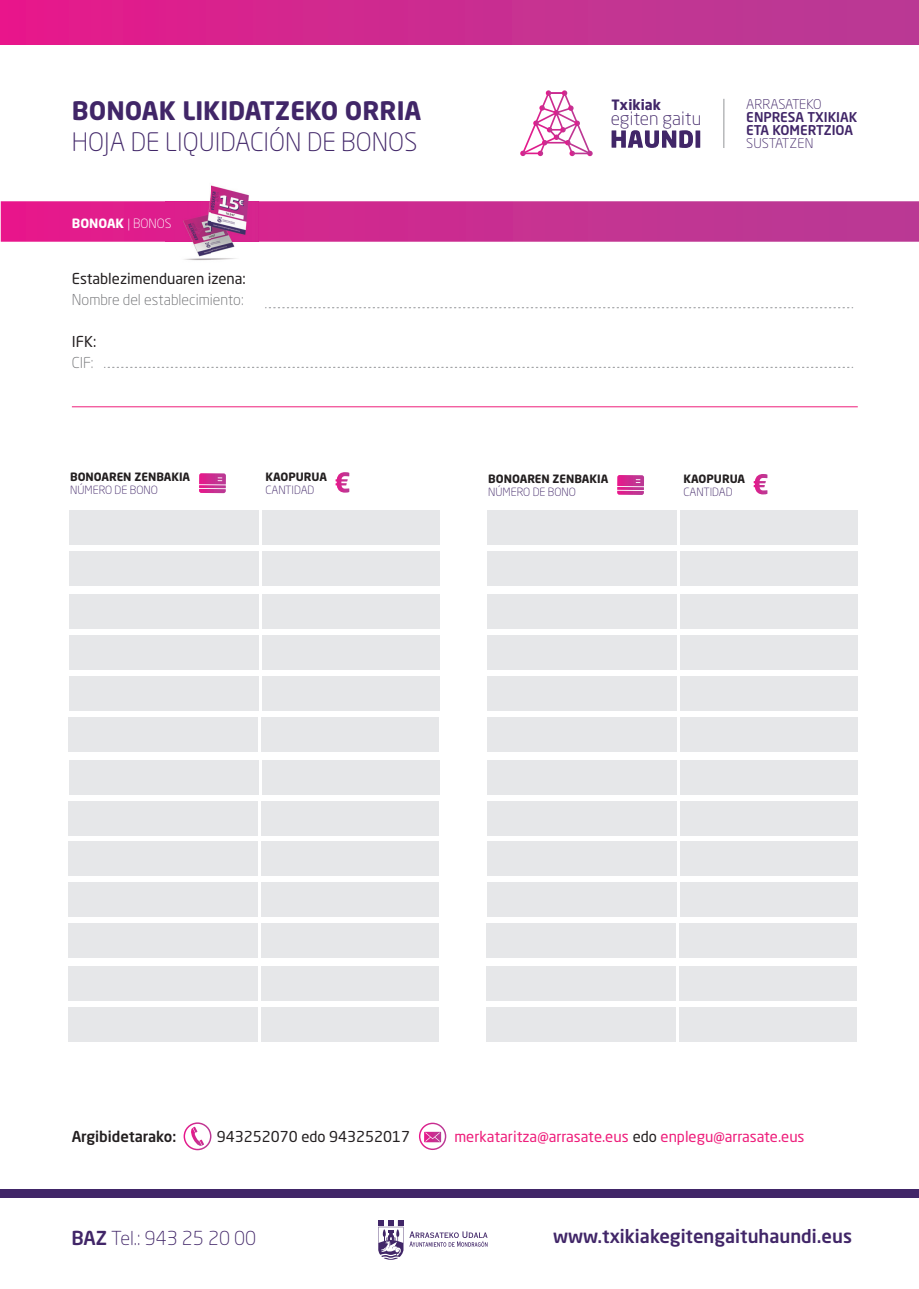
<style>
.page{position:relative;width:919px;height:1289px;background:#fff}
.page>*{position:absolute;margin:0;border:0;box-sizing:border-box;transform-origin:0 0}
.t1{font:300 25.2px "Neo Sans Pro";color:#412668}
.t2{font:700 25.2px "Neo Sans Pro";color:#412668}
.t3{font:300 19.05px "Neo Sans Pro";color:#412668}
.t4{font:500 18.45px "Neo Sans Pro";color:#412668}
.t5{font:300 18.15px "Neo Sans W1 G";color:#412668}
.t6{font:14.85px "Neo Sans Pro";color:#231f20}
.t7{font:14.85px "Neo Sans Pro";color:#ee1e7b}
.t8{font:300 14.85px "Neo Sans Pro";color:#6c6d70}
.t9{font:500 14.85px "Neo Sans Pro";color:#231f20}
.t10{font:700 14.1px "Neo Sans Pro";color:#412668}
.t11{font:500 13.35px "Neo Sans W1 G";color:#412668}
.t12{font:300 13.35px "Neo Sans W1 G";letter-spacing:-.025em;color:#412668}
.t13{font:300 13.35px "Neo Sans W1 G";color:#412668}
.t14{font:700 12.75px "Neo Sans Pro";color:#fff}
.t15{font:700 11.4px "Neo Sans Pro";color:#231f20}
.t16{font:300 11.25px "Neo Sans Pro";color:#412668}
.s1{font-weight:300}
.s2{color:#231f20}
.s3{font-weight:500}
</style>
<div class="page">
<svg style="left:1px;top:201px;width:917px;height:41px;background:#cc2f91"></svg>
<svg style="left:520px;top:90px;width:72px;height:66px"></svg>
<hr style="left:723px;top:99px;width:1px;height:49px;background:#939598">
<svg style="left:611px;top:130px;width:82px;height:18px"></svg>
<div style="left:695px;top:130px;width:5px;height:18px;background:#412668"></div>
<div style="left:0;top:0;width:918px;height:44px;background:linear-gradient(to right,#e4198b,#b53e95)"></div>
<svg style="left:409px;top:1231px;width:78px;height:15px"></svg>
<svg style="left:378px;top:1220px;width:25px;height:39px"></svg>
<div style="left:0;top:1189px;width:918px;height:8px;background:#412668"></div>
<hr style="left:72px;top:406px;width:785px;height:1px;background:#ee1e7b">
<svg style="left:265px;top:307px;width:587px;height:1px"></svg>
<svg style="left:104px;top:367px;width:748px;height:1px"></svg>
<svg style="left:183px;top:1122px;width:28px;height:28px"></svg>
<svg style="left:419px;top:1122px;width:27px;height:27px"></svg>
<div style="left:69px;top:511px;width:190px;height:34px;background:#e6e7e9"></div>
<div style="left:262px;top:511px;width:177px;height:34px;background:#e6e7e9"></div>
<div style="left:69px;top:552px;width:190px;height:34px;background:#e6e7e9"></div>
<div style="left:262px;top:552px;width:177px;height:34px;background:#e6e7e9"></div>
<div style="left:69px;top:594px;width:190px;height:34px;background:#e6e7e9"></div>
<div style="left:262px;top:594px;width:177px;height:34px;background:#e6e7e9"></div>
<div style="left:69px;top:635px;width:190px;height:34px;background:#e6e7e9"></div>
<div style="left:262px;top:635px;width:177px;height:34px;background:#e6e7e9"></div>
<div style="left:69px;top:676px;width:189px;height:34px;background:#e6e7e9"></div>
<div style="left:262px;top:676px;width:177px;height:34px;background:#e6e7e9"></div>
<div style="left:69px;top:717px;width:189px;height:34px;background:#e6e7e9"></div>
<div style="left:262px;top:717px;width:177px;height:34px;background:#e6e7e9"></div>
<div style="left:69px;top:760px;width:189px;height:34px;background:#e6e7e9"></div>
<div style="left:262px;top:760px;width:177px;height:34px;background:#e6e7e9"></div>
<div style="left:68px;top:801px;width:190px;height:34px;background:#e6e7e9"></div>
<div style="left:262px;top:801px;width:177px;height:34px;background:#e6e7e9"></div>
<div style="left:68px;top:841px;width:190px;height:34px;background:#e6e7e9"></div>
<div style="left:262px;top:841px;width:177px;height:34px;background:#e6e7e9"></div>
<div style="left:68px;top:882px;width:190px;height:34px;background:#e6e7e9"></div>
<div style="left:261px;top:882px;width:177px;height:34px;background:#e6e7e9"></div>
<div style="left:68px;top:923px;width:190px;height:34px;background:#e6e7e9"></div>
<div style="left:261px;top:923px;width:177px;height:34px;background:#e6e7e9"></div>
<div style="left:68px;top:966px;width:190px;height:34px;background:#e6e7e9"></div>
<div style="left:261px;top:966px;width:177px;height:34px;background:#e6e7e9"></div>
<div style="left:68px;top:1007px;width:190px;height:34px;background:#e6e7e9"></div>
<div style="left:261px;top:1007px;width:177px;height:34px;background:#e6e7e9"></div>
<svg style="left:335px;top:472px;width:14px;height:20px"></svg>
<svg style="left:199px;top:473px;width:27px;height:20px"></svg>
<div style="left:487px;top:511px;width:190px;height:34px;background:#e6e7e9"></div>
<div style="left:680px;top:511px;width:178px;height:34px;background:#e6e7e9"></div>
<div style="left:487px;top:552px;width:190px;height:34px;background:#e6e7e9"></div>
<div style="left:680px;top:552px;width:177px;height:34px;background:#e6e7e9"></div>
<div style="left:487px;top:594px;width:190px;height:34px;background:#e6e7e9"></div>
<div style="left:680px;top:594px;width:178px;height:34px;background:#e6e7e9"></div>
<div style="left:487px;top:635px;width:190px;height:34px;background:#e6e7e9"></div>
<div style="left:680px;top:635px;width:177px;height:34px;background:#e6e7e9"></div>
<div style="left:487px;top:676px;width:190px;height:34px;background:#e6e7e9"></div>
<div style="left:680px;top:676px;width:177px;height:34px;background:#e6e7e9"></div>
<div style="left:487px;top:717px;width:189px;height:34px;background:#e6e7e9"></div>
<div style="left:680px;top:717px;width:177px;height:34px;background:#e6e7e9"></div>
<div style="left:487px;top:760px;width:189px;height:34px;background:#e6e7e9"></div>
<div style="left:680px;top:760px;width:177px;height:34px;background:#e6e7e9"></div>
<div style="left:487px;top:801px;width:189px;height:34px;background:#e6e7e9"></div>
<div style="left:680px;top:801px;width:177px;height:34px;background:#e6e7e9"></div>
<div style="left:487px;top:841px;width:189px;height:34px;background:#e6e7e9"></div>
<div style="left:680px;top:841px;width:177px;height:34px;background:#e6e7e9"></div>
<div style="left:486px;top:882px;width:190px;height:34px;background:#e6e7e9"></div>
<div style="left:679px;top:882px;width:178px;height:34px;background:#e6e7e9"></div>
<div style="left:486px;top:923px;width:190px;height:34px;background:#e6e7e9"></div>
<div style="left:679px;top:923px;width:177px;height:34px;background:#e6e7e9"></div>
<div style="left:486px;top:966px;width:190px;height:34px;background:#e6e7e9"></div>
<div style="left:679px;top:966px;width:178px;height:34px;background:#e6e7e9"></div>
<div style="left:486px;top:1007px;width:190px;height:34px;background:#e6e7e9"></div>
<div style="left:679px;top:1007px;width:177px;height:34px;background:#e6e7e9"></div>
<svg style="left:753px;top:474px;width:14px;height:20px"></svg>
<svg style="left:617px;top:475px;width:27px;height:20px"></svg>
<img style="left:165px;top:185px;width:93px;height:75px">
<p class="t10" style="left:611px;top:95px;width:51px">Txikiak</p>
<h1 class="t2" style="left:72px;top:95px;width:351px">BONOAK LIKIDATZEKO ORRIA</h1>
<p class="t5" style="left:610px;top:107px;width:92px">egiten gaitu</p>
<h1 class="t1" style="left:72px;top:127px;width:347px">HOJA DE LIQUIDACIÓN DE BONOS</h1>
<p class="t14" style="left:72px;top:215px;width:101px">BONOAK <span class="s1">| BONOS</span></p>
<p class="t6" style="left:72px;top:270px;width:175px">Establezimenduaren izena:</p>
<p class="t8" style="left:72px;top:291px;width:173px">Nombre del establecimiento:</p>
<p class="t6" style="left:72px;top:333px;width:26px">IFK:</p>
<p class="t8" style="left:72px;top:354px;width:23px">CIF:</p>
<p class="t12" style="left:746px;top:96px;width:77px">ARRASATEKO</p>
<p class="t11" style="left:746px;top:108px;width:112px">ENPRESA TXIKIAK</p>
<p class="t13" style="left:746px;top:135px;width:69px">SUSTATZEN</p>
<p class="t11" style="left:746px;top:121px;width:108px">ETA KOMERTZIOA</p>
<p class="t15" style="left:70px;top:469px;width:122px">BONOAREN ZENBAKIA</p>
<p class="t16" style="left:70px;top:483px;width:89px">NÚMERO DE BONO</p>
<p class="t15" style="left:265px;top:469px;width:63px">KAOPURUA</p>
<p class="t16" style="left:265px;top:483px;width:51px">CANTIDAD</p>
<p class="t15" style="left:488px;top:471px;width:122px">BONOAREN ZENBAKIA</p>
<p class="t16" style="left:488px;top:485px;width:89px">NÚMERO DE BONO</p>
<p class="t15" style="left:683px;top:471px;width:63px">KAOPURUA</p>
<p class="t16" style="left:683px;top:485px;width:51px">CANTIDAD</p>
<p class="t9" style="left:72px;top:1126px;width:106px">Argibidetarako:</p>
<p class="t6" style="left:217px;top:1126px;width:195px">943252070 edo 943252017</p>
<p class="t7" style="left:454px;top:1126px;width:351px">merkataritza@arrasate.eus <span class="s2">edo</span> enplegu@arrasate.eus</p>
<p class="t3" style="left:72px;top:1226px;width:186px"><span class="s3">BAZ</span> Tel.: 943 25 20 00</p>
<p class="t4" style="left:553px;top:1224px;width:300px">www.txikiakegitengaituhaundi.eus</p>
</div>
